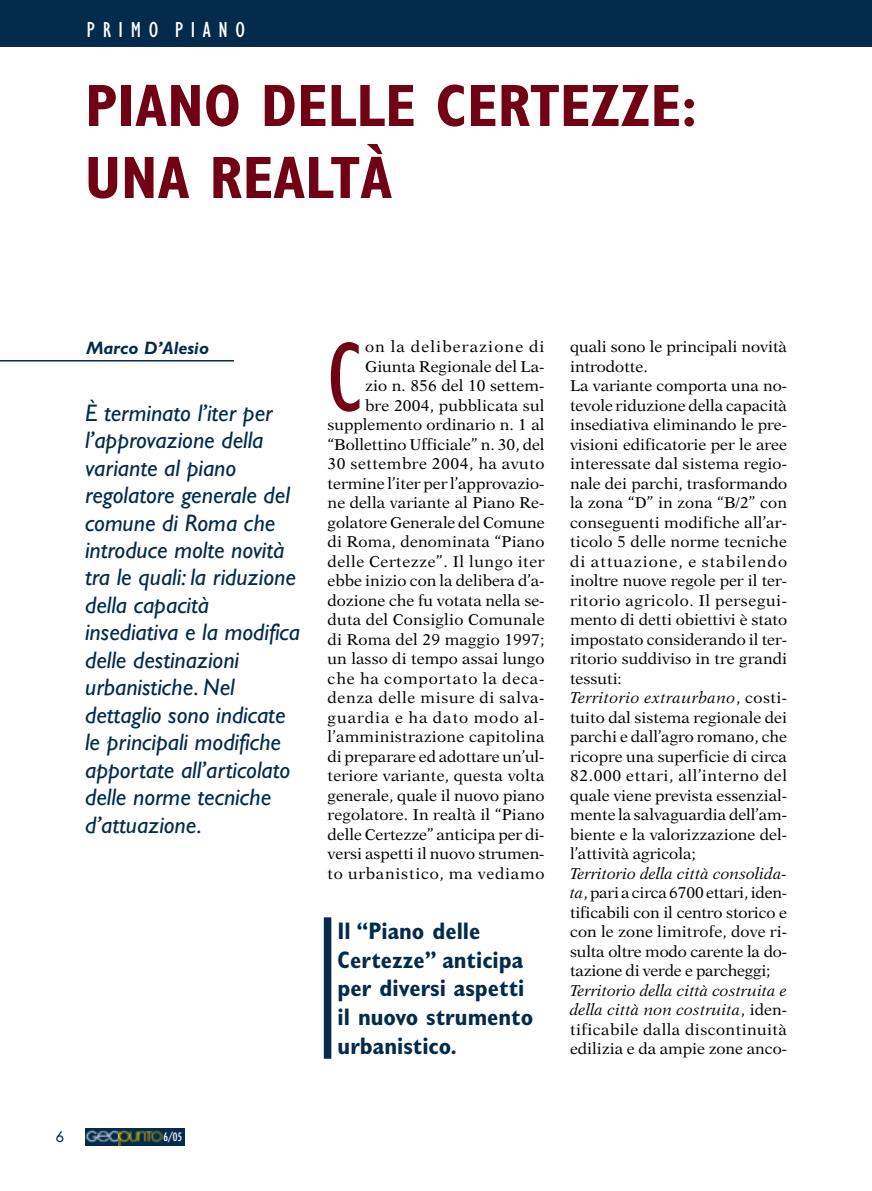
<style>
.page{position:relative;width:872px;height:1191px;background:#fff}
.page>*{position:absolute;margin:0;border:0;box-sizing:border-box;transform-origin:0 0}
.t1{font:condensed 101.55px "Gill Sans";color:#710115}
.t2{font:700 condensed 60px/72px "Gill Sans";color:#710115}
.t3{font:italic 24px/27.5px "Gill Sans";color:#042b4c}
.t4{font:700 condensed 24px/28.8px "Gill Sans";color:#042b4c}
.t5{font:condensed 22.5px "Gill Sans";letter-spacing:.34em;color:#fff}
.t6{font:italic 700 18px "Gill Sans";color:#042b4c}
.t7{font:15.75px/19.5px "New Aster";color:#000;text-align:justify}
.t8{font:14.25px "Futura";color:#042b4c}
.t9{font:condensed 11.25px "Futura";color:#fff}
.s1{font-style:italic}
</style>
<div class="page">
<div style="left:0;top:0;width:872px;height:47px;background:#042b4c"></div>
<hr style="left:0;top:360px;width:234px;height:2px;background:#042b4c">
<div style="left:86px;top:1128px;width:98px;height:17px;background:#042b4c"></div>
<img style="left:86px;top:1130px;width:33px;height:15px">
<svg style="left:119px;top:1130px;width:44px;height:15px"></svg>
<div style="left:324px;top:917px;width:7px;height:142px;background:#042b4c"></div>
<h3 class="t5" style="left:87px;top:22px;width:160px">PRIMO PIANO</h3>
<h2 class="t2" style="left:85px;top:76px;width:613px">PIANO DELLE CERTEZZE:<br>UNA REALTÀ</h2>
<p class="t6" style="left:87px;top:342px;width:124px">Marco D’Alesio</p>
<p class="t3" style="left:85px;top:402px;width:216px">È terminato l’iter per l’approvazione della variante al piano regolatore generale del comune di Roma che introduce molte novità tra le quali: la riduzione della capacità insediativa e la modifica delle destinazioni urbanistiche. Nel dettaglio sono indicate le principali modifiche apportate all’articolato delle norme tecniche d’attuazione.</p>
<p class="t7" style="left:327px;top:338px;width:218px;text-align:right">on la deliberazione di<br>Giunta Regionale del La-<br>zio n. 856 del 10 settem-<br>bre 2004, pubblicata sul supplemento ordinario n. 1 al “Bollettino Ufficiale” n. 30, del<br>30 settembre 2004, ha avuto termine l’iter per l’approvazio&shy;ne della variante al Piano Re&shy;golatore Generale del Comune di Roma, denominata “Piano delle Certezze”. Il lungo iter ebbe inizio con la delibera d’a&shy;dozione che fu votata nella se&shy;duta del Consiglio Comunale di Roma del 29 maggio 1997; un lasso di tempo assai lungo che ha comportato la deca&shy;denza delle misure di salva&shy;guardia e ha dato modo al&shy;l’amministrazione capitolina di preparare ed adottare un’ul&shy;teriore variante, questa volta generale, quale il nuovo piano regolatore. In realtà il “Piano delle Certezze” anticipa per di&shy;versi aspetti il nuovo strumen&shy;to urbanistico, ma vediamo</p>
<p class="t7" style="left:570px;top:338px;width:218px;text-align:left">quali sono le principali novità introdotte.<br>La variante comporta una no&shy;tevole riduzione della capacità insediativa eliminando le pre&shy;visioni edificatorie per le aree interessate dal sistema regio&shy;nale dei parchi, trasformando la zona “D” in zona “B/2” con conseguenti modifiche all’ar&shy;ticolo 5 delle norme tecniche di attuazione, e stabilendo inoltre nuove regole per il ter&shy;ritorio agricolo. Il persegui&shy;mento di detti obiettivi è stato impostato considerando il ter&shy;ritorio suddiviso in tre grandi tessuti:<br><span class="s1">Territorio extraurbano</span>, costi&shy;tuito dal sistema regionale dei parchi e dall’agro romano, che ricopre una superficie di circa<br>82.000 ettari, all’interno del quale viene prevista essenzial&shy;mente la salvaguardia dell’am&shy;biente e la valorizzazione del&shy;l’attività agricola;</p>
<h1 class="t1" style="left:327px;top:341px;width:35px">C</h1>
<p class="t7" style="left:570px;top:865px;width:218px"><span class="s1">Territorio della città consolida&shy;ta</span>, pari a circa 6700 ettari, iden&shy;tificabili con il centro storico e con le zone limitrofe, dove ri&shy;sulta oltre modo carente la do&shy;tazione di verde e parcheggi;</p>
<p class="t7" style="left:570px;top:982px;width:218px"><span class="s1">Territorio della città costruita e della città non costruita</span>, iden&shy;tificabile dalla discontinuità edilizia e da ampie zone anco-</p>
<h3 class="t4" style="left:337px;top:919px;width:197px">Il “Piano delle<br>Certezze” anticipa per diversi aspetti il nuovo strumento urbanistico.</h3>
<p class="t8" style="left:56px;top:1129px;width:10px">6</p>
<p class="t9" style="left:164px;top:1131px;width:20px">6/05</p>
</div>
